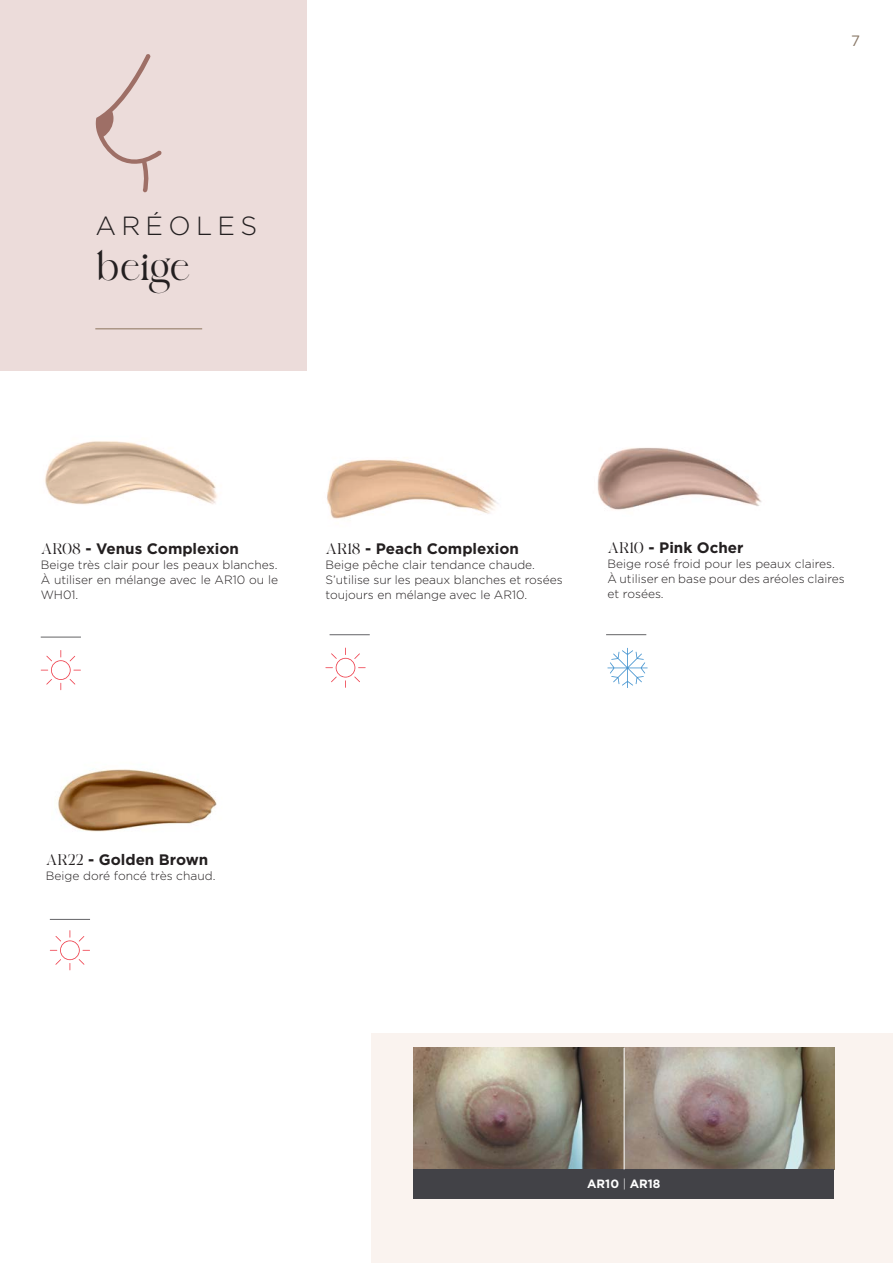
<style>
.page{position:relative;width:893px;height:1263px;background:#fff}
.page>*{position:absolute;margin:0;border:0;box-sizing:border-box;transform-origin:0 0}
.t1{font:37.5px "angle";letter-spacing:-.04em;color:#231f20}
.t2{font:300 26.25px "Gotham";letter-spacing:.2em;color:#231f20}
.t3{font:700 15.15px "Gotham";color:#231f20}
.t4{font:15px "Gotham";color:#897867}
.t5{font:300 12px/15px "Gotham";color:#231f20}
.t6{font:700 12px "Gotham";color:#fff}
.s1{font-family:"angle";font-weight:400}
.s2{font-weight:300}
</style>
<div class="page">
<hr style="left:0;top:1033px;width:1px;height:230px;background:#f5e7df">
<div style="left:0;top:0;width:306px;height:370px;background:#ecdcda"></div>
<hr style="left:95px;top:328px;width:107px;height:1px;background:#967f6b">
<svg style="left:41px;top:650px;width:40px;height:40px"></svg>
<hr style="left:41px;top:637px;width:40px;height:1px;background:#636366">
<div style="left:371px;top:1033px;width:522px;height:230px;background:#faf3ef"></div>
<img style="left:414px;top:1048px;width:210px;height:121px">
<svg style="left:625px;top:1048px;width:210px;height:121px;background:#988e82"></svg>
<div style="left:414px;top:1169px;width:420px;height:30px;background:#424247"></div>
<hr style="left:624px;top:1048px;width:1px;height:121px;background:#fff">
<svg style="left:96px;top:54px;width:66px;height:138px"></svg>
<svg style="left:325px;top:648px;width:41px;height:40px"></svg>
<hr style="left:606px;top:634px;width:40px;height:1px;background:#636366">
<hr style="left:330px;top:634px;width:40px;height:1px;background:#636366">
<svg style="left:50px;top:930px;width:40px;height:40px"></svg>
<hr style="left:50px;top:919px;width:40px;height:1px;background:#636366">
<img style="left:327px;top:459px;width:171px;height:60px">
<svg style="left:607px;top:648px;width:41px;height:40px"></svg>
<img style="left:597px;top:447px;width:165px;height:63px">
<img style="left:45px;top:441px;width:173px;height:64px">
<img style="left:57px;top:769px;width:160px;height:63px">
<h2 class="t2" style="left:95px;top:210px;width:163px">ARÉOLES</h2>
<h1 class="t1" style="left:95px;top:246px;width:97px">beige</h1>
<p class="t4" style="left:851px;top:32px;width:10px">7</p>
<p class="t3" style="left:41px;top:540px;width:200px"><span class="s1">AR08</span> - Venus Complexion</p>
<p class="t5" style="left:41px;top:557px;width:239px;text-align:justify">Beige très clair pour les peaux blanches.<br>À utiliser en mélange avec le AR10 ou le WH01.</p>
<p class="t3" style="left:325px;top:539px;width:195px"><span class="s1">AR18</span> - Peach Complexion</p>
<p class="t5" style="left:325px;top:556px;width:239px">Beige pêche clair tendance chaude.<br>S’utilise sur les peaux blanches et rosées toujours en mélange avec le AR10.</p>
<p class="t3" style="left:607px;top:538px;width:138px"><span class="s1">AR10</span> - Pink Ocher</p>
<p class="t5" style="left:607px;top:555px;width:239px">Beige rosé froid pour les peaux claires.<br>À utiliser en base pour des aréoles claires et rosées.</p>
<p class="t3" style="left:46px;top:851px;width:164px"><span class="s1">AR22</span> - Golden Brown</p>
<p class="t5" style="left:46px;top:868px;width:171px">Beige doré foncé très chaud.</p>
<p class="t6" style="left:587px;top:1176px;width:75px">AR10 <span class="s2">|</span> AR18</p>
</div>
